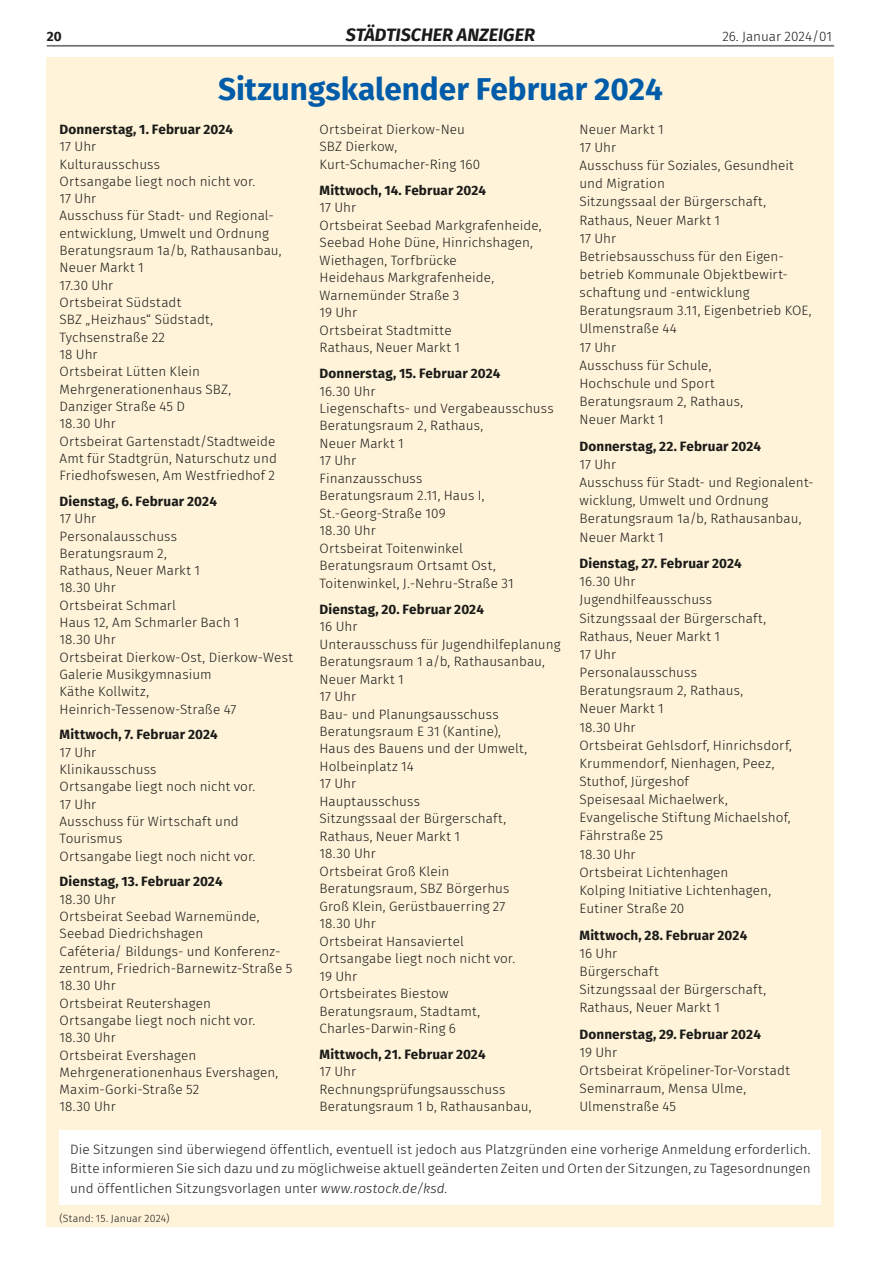
<style>
.page{position:relative;width:881px;height:1263px;background:#fff}
.page>*{position:absolute;margin:0;border:0;box-sizing:border-box;transform-origin:0 0}
.t1{font:700 31.5px "Fira Sans";color:#005ca9}
.t2{font:italic 700 18px "Fira Sans";color:#1a1a18}
.t3{font:300 13.5px/17.2px "Fira Sans";letter-spacing:.005em;color:#1a1a18}
.t4{font:700 13.5px "Fira Sans";letter-spacing:.01em;color:#1a1a18}
.t5{font:300 10.5px "Fira Sans";letter-spacing:.01em;color:#1a1a18}
.s1{font-style:italic}
</style>
<div class="page">
<hr style="left:47px;top:45px;width:786px;height:1px;background:#6f6f6e">
<hr style="left:47px;top:46px;width:786px;height:1px;background:#6f6f6e">
<div style="left:47px;top:57px;width:786px;height:1170px;background:#fff3d9"></div>
<div style="left:60px;top:1130px;width:761px;height:75px;background:#fff"></div>
<p class="t4" style="left:47px;top:25px;width:16px">20</p>
<h2 class="t2" style="left:346px;top:20px;width:190px">STÄDTISCHER ANZEIGER</h2>
<p class="t3" style="left:722px;top:28px;width:111px">26. Januar 2024/01</p>
<h1 class="t1" style="left:218px;top:62px;width:446px">Sitzungskalender Februar 2024</h1>
<p class="t4" style="left:60px;top:118px;width:175px">Donnerstag, 1. Februar 2024</p>
<p class="t3" style="left:60px;top:138px;width:223px">17 Uhr<br>Kulturausschuss<br>Ortsangabe liegt noch nicht vor.<br>17 Uhr<br>Ausschuss für Stadt- und Regional&shy;entwicklung, Umwelt und Ordnung<br>Beratungsraum 1a/b, Rathausanbau,<br>Neuer Markt 1<br>17.30 Uhr<br>Ortsbeirat Südstadt<br>SBZ „Heizhaus“ Südstadt,<br>Tychsenstraße 22<br>18 Uhr<br>Ortsbeirat Lütten Klein<br>Mehrgenerationenhaus SBZ,<br>Danziger Straße 45 D<br>18.30 Uhr<br>Ortsbeirat Gartenstadt/Stadtweide<br>Amt für Stadtgrün, Naturschutz und<br>Friedhofswesen, Am Westfriedhof 2</p>
<p class="t4" style="left:60px;top:490px;width:159px">Dienstag, 6. Februar 2024</p>
<p class="t3" style="left:60px;top:510px;width:235px">17 Uhr<br>Personalausschuss<br>Beratungsraum 2,<br>Rathaus, Neuer Markt 1<br>18.30 Uhr<br>Ortsbeirat Schmarl<br>Haus 12, Am Schmarler Bach 1<br>18.30 Uhr<br>Ortsbeirat Dierkow-Ost, Dierkow-West<br>Galerie Musikgymnasium<br>Käthe Kollwitz,<br>Heinrich-Tessenow-Straße 47</p>
<p class="t4" style="left:60px;top:723px;width:160px">Mittwoch, 7. Februar 2024</p>
<p class="t3" style="left:60px;top:743px;width:197px">17 Uhr<br>Klinikausschuss<br>Ortsangabe liegt noch nicht vor.<br>17 Uhr<br>Ausschuss für Wirtschaft und<br>Tourismus<br>Ortsangabe liegt noch nicht vor.</p>
<p class="t4" style="left:60px;top:870px;width:164px">Dienstag, 13. Februar 2024</p>
<p class="t3" style="left:60px;top:890px;width:234px">18.30 Uhr<br>Ortsbeirat Seebad Warnemünde,<br>Seebad Diedrichshagen<br>Caféteria/ Bildungs- und Konferenz&shy;zentrum, Friedrich-Barnewitz-Straße 5<br>18.30 Uhr<br>Ortsbeirat Reutershagen<br>Ortsangabe liegt noch nicht vor.<br>18.30 Uhr<br>Ortsbeirat Evershagen<br>Mehrgenerationenhaus Evershagen,<br>Maxim-Gorki-Straße 52<br>18.30 Uhr</p>
<p class="t3" style="left:319px;top:120px;width:162px">Ortsbeirat Dierkow-Neu<br>SBZ Dierkow,<br>Kurt-Schumacher-Ring 160</p>
<p class="t4" style="left:319px;top:179px;width:168px">Mittwoch, 14. Februar 2024</p>
<p class="t3" style="left:319px;top:199px;width:223px">17 Uhr<br>Ortsbeirat Seebad Markgrafenheide,<br>Seebad Hohe Düne, Hinrichshagen,<br>Wiethagen, Torfbrücke<br>Heidehaus Markgrafenheide,<br>Warnemünder Straße 3<br>19 Uhr<br>Ortsbeirat Stadtmitte<br>Rathaus, Neuer Markt 1</p>
<p class="t4" style="left:319px;top:362px;width:182px">Donnerstag, 15. Februar 2024</p>
<p class="t3" style="left:319px;top:382px;width:236px">16.30 Uhr<br>Liegenschafts- und Vergabeausschuss<br>Beratungsraum 2, Rathaus,<br>Neuer Markt 1<br>17 Uhr<br>Finanzausschuss<br>Beratungsraum 2.11, Haus I,<br>St.-Georg-Straße 109<br>18.30 Uhr<br>Ortsbeirat Toitenwinkel<br>Beratungsraum Ortsamt Ost,<br>Toitenwinkel, J.-Nehru-Straße 31</p>
<p class="t4" style="left:319px;top:598px;width:166px">Dienstag, 20. Februar 2024</p>
<p class="t3" style="left:319px;top:618px;width:242px">16 Uhr<br>Unterausschuss für Jugendhilfeplanung<br>Beratungsraum 1 a/b, Rathausanbau,<br>Neuer Markt 1<br>17 Uhr<br>Bau- und Planungsausschuss<br>Beratungsraum E 31 (Kantine),<br>Haus des Bauens und der Umwelt,<br>Holbeinplatz 14<br>17 Uhr<br>Hauptausschuss<br>Sitzungssaal der Bürgerschaft,<br>Rathaus, Neuer Markt 1<br>18.30 Uhr<br>Ortsbeirat Groß Klein<br>Beratungsraum, SBZ Börgerhus<br>Groß Klein, Gerüstbauerring 27<br>18.30 Uhr<br>Ortsbeirat Hansaviertel<br>Ortsangabe liegt noch nicht vor.<br>19 Uhr<br>Ortsbeirates Biestow<br>Beratungsraum, Stadtamt,<br>Charles-Darwin-Ring 6</p>
<p class="t4" style="left:319px;top:1043px;width:168px">Mittwoch, 21. Februar 2024</p>
<p class="t3" style="left:319px;top:1063px;width:213px">17 Uhr<br>Rechnungsprüfungsausschuss<br>Beratungsraum 1 b, Rathausanbau,</p>
<p class="t3" style="left:579px;top:120px;width:233px;line-height:18.1px">Neuer Markt 1<br>17 Uhr<br>Ausschuss für Soziales, Gesundheit und Migration<br>Sitzungssaal der Bürgerschaft,<br>Rathaus, Neuer Markt 1<br>17 Uhr<br>Betriebsausschuss für den Eigen&shy;betrieb Kommunale Objektbewirt&shy;schaftung und -entwicklung<br>Beratungsraum 3.11, Eigenbetrieb KOE,<br>Ulmenstraße 44<br>17 Uhr<br>Ausschuss für Schule,<br>Hochschule und Sport<br>Beratungsraum 2, Rathaus,<br>Neuer Markt 1</p>
<p class="t4" style="left:579px;top:435px;width:183px">Donnerstag, 22. Februar 2024</p>
<p class="t3" style="left:579px;top:455px;width:235px;line-height:18.1px">17 Uhr<br>Ausschuss für Stadt- und Regionalent&shy;wicklung, Umwelt und Ordnung<br>Beratungsraum 1a/b, Rathausanbau,<br>Neuer Markt 1</p>
<p class="t4" style="left:579px;top:552px;width:164px">Dienstag, 27. Februar 2024</p>
<p class="t3" style="left:579px;top:572px;width:214px;line-height:18.1px">16.30 Uhr<br>Jugendhilfeausschuss<br>Sitzungssaal der Bürgerschaft,<br>Rathaus, Neuer Markt 1<br>17 Uhr<br>Personalausschuss<br>Beratungsraum 2, Rathaus,<br>Neuer Markt 1<br>18.30 Uhr<br>Ortsbeirat Gehlsdorf, Hinrichsdorf,<br>Krummendorf, Nienhagen, Peez,<br>Stuthof, Jürgeshof<br>Speisesaal Michaelwerk,<br>Evangelische Stiftung Michaelshof,<br>Fährstraße 25<br>18.30 Uhr<br>Ortsbeirat Lichtenhagen<br>Kolping Initiative Lichtenhagen,<br>Eutiner Straße 20</p>
<p class="t4" style="left:579px;top:923px;width:169px">Mittwoch, 28. Februar 2024</p>
<p class="t3" style="left:579px;top:944px;width:188px;line-height:18.1px">16 Uhr<br>Bürgerschaft<br>Sitzungssaal der Bürgerschaft,<br>Rathaus, Neuer Markt 1</p>
<p class="t4" style="left:579px;top:1023px;width:183px">Donnerstag, 29. Februar 2024</p>
<p class="t3" style="left:579px;top:1043px;width:212px;line-height:18.1px">19 Uhr<br>Ortsbeirat Kröpeliner-Tor-Vorstadt<br>Seminarraum, Mensa Ulme,<br>Ulmenstraße 45</p>
<p class="t3" style="left:70px;top:1139px;width:741px;line-height:19.5px;text-align:justify">Die Sitzungen sind überwiegend öffentlich, eventuell ist jedoch aus Platzgründen eine vorherige Anmeldung erforderlich.<br>Bitte informieren Sie sich dazu und zu möglichweise aktuell geänderten Zeiten und Orten der Sitzungen, zu Tagesordnungen und öffentlichen Sitzungsvorlagen unter <span class="s1">www.rostock.de/ksd.</span></p>
<p class="t5" style="left:60px;top:1211px;width:111px">(Stand: 15. Januar 2024)</p>
</div>
